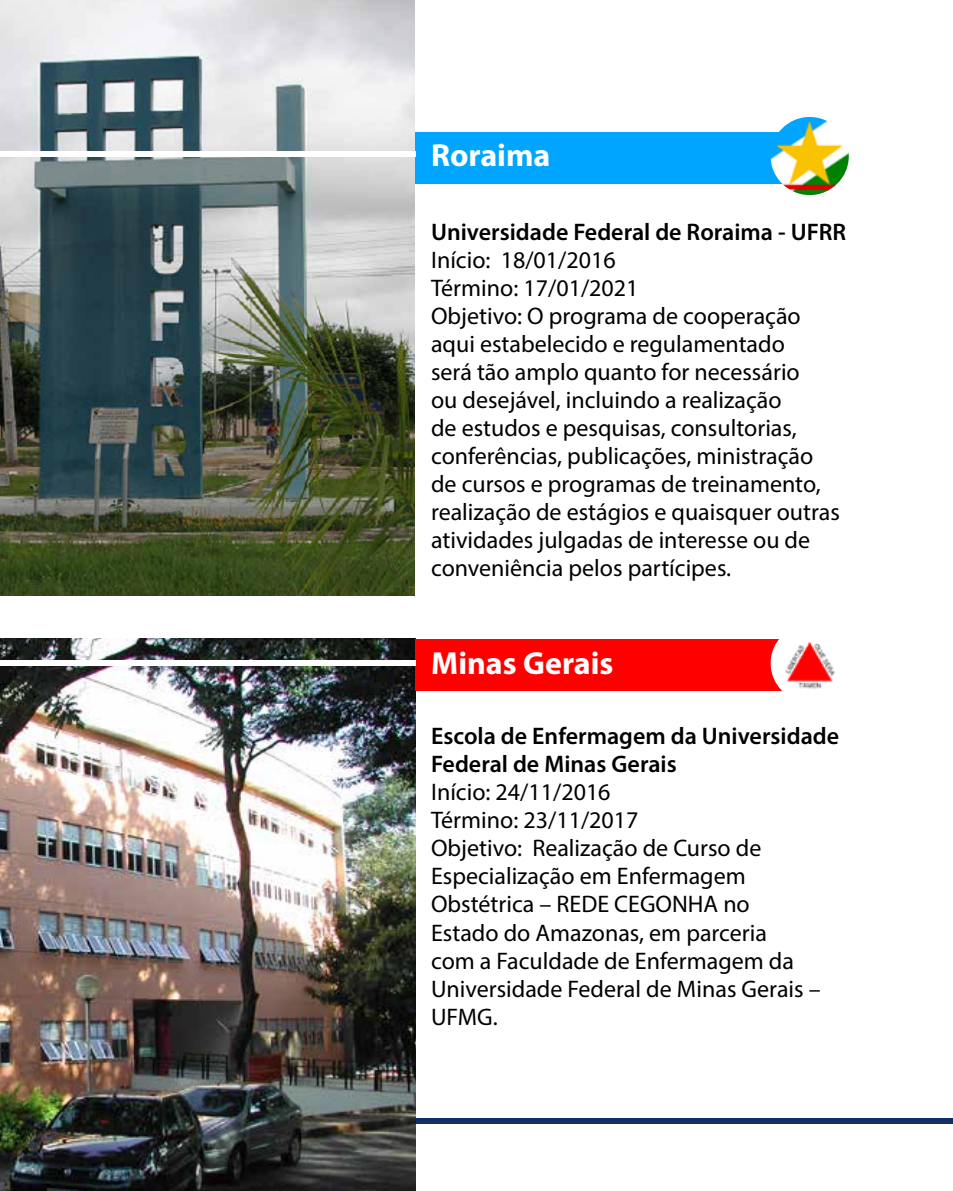
<style>
.page{position:relative;width:953px;height:1191px;background:#fff}
.page>*{position:absolute;margin:0;border:0;box-sizing:border-box;transform-origin:0 0}
.t1{font:700 32px "Myriad Pro";color:#fff}
.t2{font:24px/28px "Myriad Pro";color:#000}
.t3{font:600 24px/28px "Myriad Pro";color:#000}
</style>
<div class="page">
<div style="left:0;top:1118px;width:952px;height:6px;background:#113067"></div>
<img style="left:0;top:0;width:414px;height:595px">
<img style="left:0;top:639px;width:415px;height:552px">
<div style="left:414px;top:132px;width:419px;height:51px;background:#00a5ff"></div>
<div style="left:414px;top:639px;width:419px;height:51px;background:#f00"></div>
<img style="left:770px;top:117px;width:78px;height:78px;border-radius:39px">
<img style="left:770px;top:624px;width:78px;height:78px;border-radius:39px">
<div style="left:0;top:151px;width:415px;height:6px;background:#fff"></div>
<div style="left:0;top:660px;width:415px;height:6px;background:#fff"></div>
<h1 class="t1" style="left:431px;top:135px;width:121px">Roraima</h1>
<p class="t3" style="left:431px;top:217px;width:416px">Universidade Federal de Roraima - UFRR</p>
<p class="t2" style="left:431px;top:246px;width:410px">Início: 18/01/2016<br>Término: 17/01/2021<br>Objetivo: O programa de cooperação aqui estabelecido e regulamentado<br>será tão amplo quanto for necessário<br>ou desejável, incluindo a realização<br>de estudos e pesquisas, consultorias, conferências, publicações, ministração de cursos e programas de treinamento, realização de estágios e quaisquer outras atividades julgadas de interesse ou de conveniência pelos partícipes.</p>
<h1 class="t1" style="left:431px;top:642px;width:184px">Minas Gerais</h1>
<p class="t3" style="left:431px;top:721px;width:409px">Escola de Enfermagem da Universidade<br>Federal de Minas Gerais</p>
<p class="t2" style="left:431px;top:778px;width:391px">Início: 24/11/2016<br>Término: 23/11/2017<br>Objetivo: Realização de Curso de<br>Especialização em Enfermagem<br>Obstétrica – REDE CEGONHA no<br>Estado do Amazonas, em parceria<br>com a Faculdade de Enfermagem da<br>Universidade Federal de Minas Gerais –<br>UFMG.</p>
</div>
